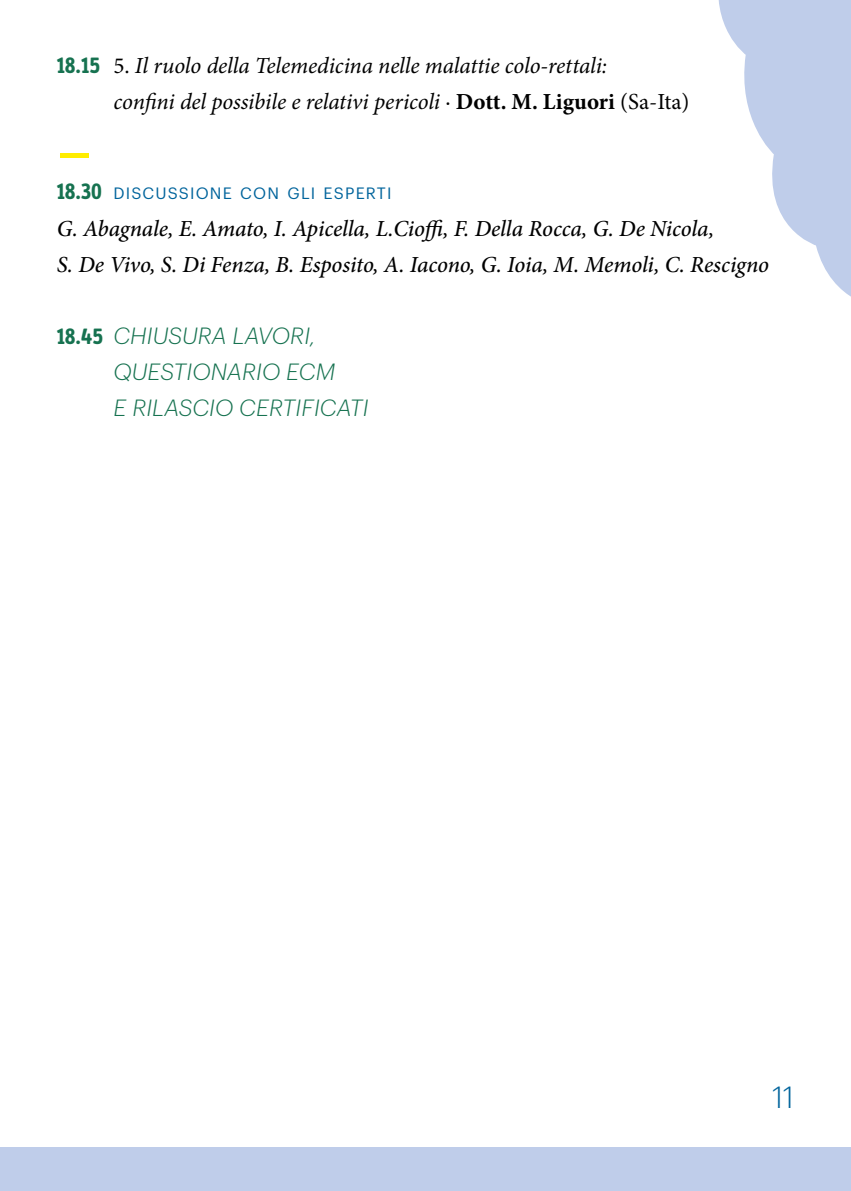
<style>
.page{position:relative;width:851px;height:1191px;background:#fff}
.page>*{position:absolute;margin:0;border:0;box-sizing:border-box;transform-origin:0 0}
.t1{font:800 62px "Lava Pro";color:#ffed00}
.t2{font:300 30px "Graphik";color:#00649c}
.t3{font:italic 500 23px/36px "Minion Pro";letter-spacing:-.005em;color:#000}
.t4{font:italic 23px/36px "Minion Pro";letter-spacing:-.005em;color:#000}
.t5{font:italic 300 23px/36px "Graphik";letter-spacing:.005em;color:#167250}
.t6{font:16.2px "Graphik";letter-spacing:.07em;color:#00649c}
.s1{font-family:"Info Disp";font-weight:700;font-style:normal;color:#167250}
.s2{font-style:normal}
.s3{font-weight:700;font-style:normal}
.s4{font-family:"Info Disp";font-weight:700;font-size:23px;color:#167250}
.s5{font-family:"Info Disp";font-weight:700;font-style:normal}
</style>
<div class="page">
<div style="left:0;top:1147px;width:850px;height:44px;background:#bfcdea"></div>
<svg style="left:718px;top:0;width:132px;height:296px;fill:#bfcdea"></svg>
<p class="t4" style="left:113px;top:48px;width:577px;text-indent:-57px"><span class="s1">18.15</span> <span class="s2">5.</span> Il ruolo della Telemedicina nelle malattie colo-rettali:<br>confini del possibile e relativi pericoli <span class="s2">·</span> <span class="s3">Dott. M. Liguori</span> <span class="s2">(Sa-Ita)</span></p>
<h1 class="t1" style="left:57px;top:104px;width:37px">−</h1>
<p class="t6" style="left:57px;top:181px;width:336px"><span class="s4">18.30</span> DISCUSSIONE CON GLI ESPERTI</p>
<p class="t3" style="left:57px;top:210px;width:713px">G. Abagnale, E. Amato, I. Apicella, L.Cioffi, F. Della Rocca, G. De Nicola,<br>S. De Vivo, S. Di Fenza, B. Esposito, A. Iacono, G. Ioia, M. Memoli, C. Rescigno</p>
<p class="t5" style="left:113px;top:315px;width:256px;text-indent:-57px"><span class="s5">18.45</span> CHIUSURA LAVORI,<br>QUESTIONARIO ECM<br>E RILASCIO CERTIFICATI</p>
<h2 class="t2" style="left:772px;top:1075px;width:23px">11</h2>
</div>
